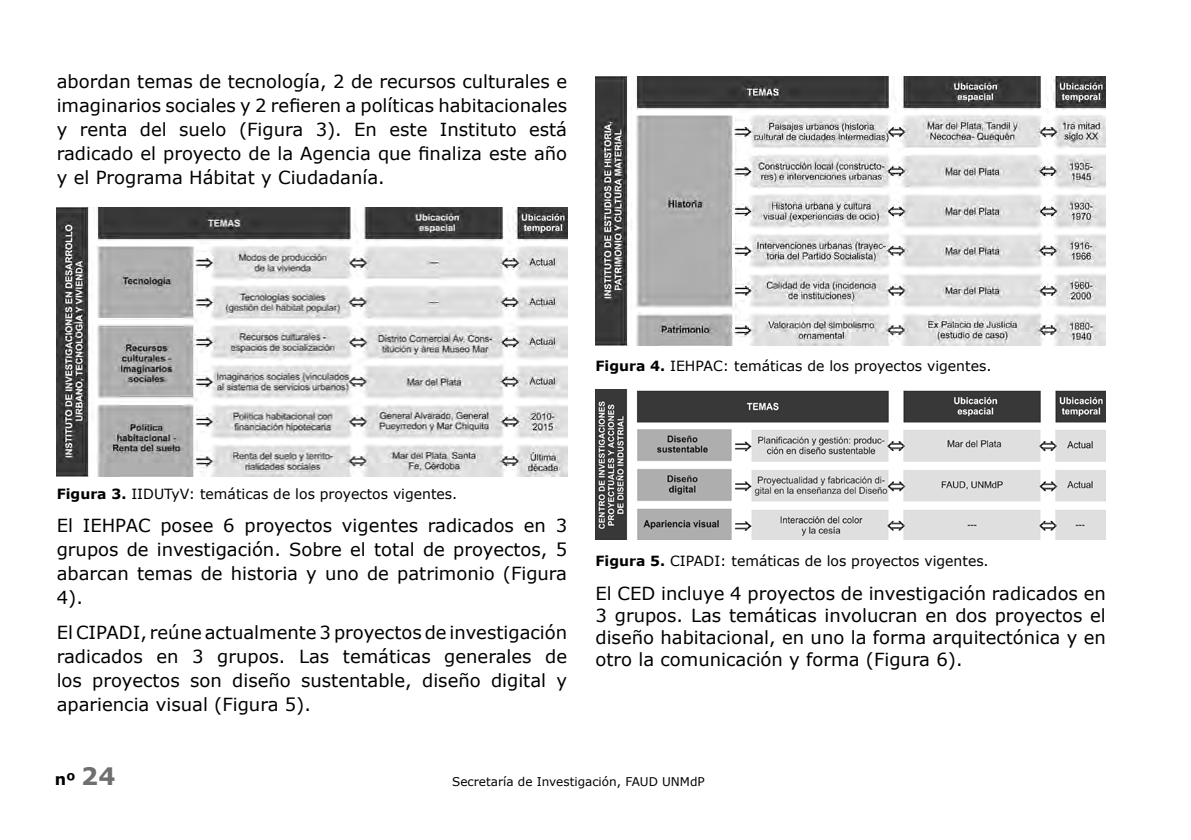
<style>
.page{position:relative;width:1191px;height:840px;background:#fff}
.page>*{position:absolute;margin:0;border:0;box-sizing:border-box;transform-origin:0 0}
.t1{font:18px/24px "Verdana";color:#000;text-align:justify}
.t2{font:700 16px "Verdana";color:#000}
.t3{font:14px "Verdana";color:#000}
.t4{font:12px "Verdana";color:#000}
.s1{font-weight:700}
.s2{font-size:24px;color:#706f6f}
</style>
<div class="page">
<img style="left:57px;top:207px;width:510px;height:269px">
<img style="left:595px;top:389px;width:511px;height:150px">
<img style="left:595px;top:76px;width:511px;height:269px">
<p class="t1" style="left:57px;top:69px;width:512px">abordan temas de tecnología, 2 de recursos culturales e imaginarios sociales y 2 refieren a políticas habitacionales y renta del suelo (Figura 3). En este Instituto está radicado el proyecto de la Agencia que finaliza este año y el Programa Hábitat y Ciudadanía.</p>
<p class="t3" style="left:595px;top:356px;width:397px"><span class="s1">Figura 4.</span> IEHPAC: temáticas de los proyectos vigentes.</p>
<p class="t3" style="left:57px;top:483px;width:402px"><span class="s1">Figura 3.</span> IIDUTyV: temáticas de los proyectos vigentes.</p>
<p class="t1" style="left:57px;top:512px;width:512px">El IEHPAC posee 6 proyectos vigentes radicados en 3 grupos de investigación. Sobre el total de proyectos, 5 abarcan temas de historia y uno de patrimonio (Figura 4).</p>
<p class="t1" style="left:57px;top:620px;width:512px">El CIPADI, reúne actualmente 3 proyectos de investigación radicados en 3 grupos. Las temáticas generales de los proyectos son diseño sustentable, diseño digital y apariencia visual (Figura 5).</p>
<p class="t3" style="left:595px;top:550px;width:395px"><span class="s1">Figura 5.</span> CIPADI: temáticas de los proyectos vigentes.</p>
<p class="t1" style="left:595px;top:581px;width:512px;line-height:22px">El CED incluye 4 proyectos de investigación radicados en 3 grupos. Las temáticas involucran en dos proyectos el diseño habitacional, en uno la forma arquitectónica y en otro la comunicación y forma (Figura 6).</p>
<p class="t2" style="left:55px;top:767px;width:62px">nº <span class="s2">24</span></p>
<p class="t4" style="left:452px;top:772px;width:254px">Secretaría de Investigación, FAUD UNMdP</p>
</div>
